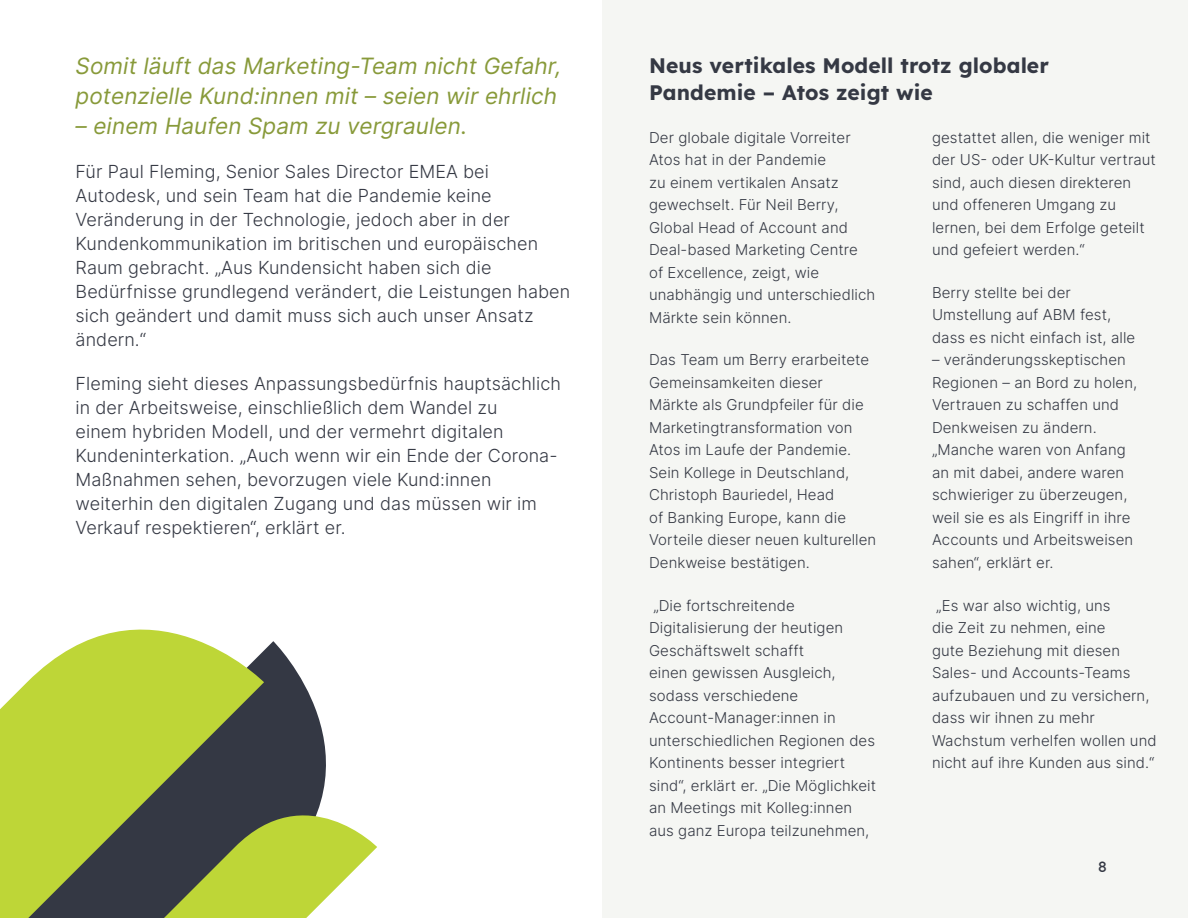
<style>
.page{position:relative;width:1188px;height:918px;background:#fff}
.page>*{position:absolute;margin:0;border:0;box-sizing:border-box;transform-origin:0 0}
.t1{font:22.5px/30px "Inter";letter-spacing:.005em;color:#889a3a}
.t2{font:21px/27px "Lexend Deca";letter-spacing:.005em;color:#353944}
.t3{font:18px/24px "Inter";letter-spacing:.005em;color:#353944}
.t4{font:15px/22.5px "Inter";letter-spacing:.005em;color:#353944}
.t5{font:15px "Lexend Deca";color:#353944}
</style>
<div class="page">
<div style="left:603px;top:0;width:585px;height:918px;background:#f5f6f3"></div>
<svg style="left:264px;top:641px;width:62px;height:135px;fill:#343844"></svg>
<svg style="left:0;top:629px;width:264px;height:289px;background:#b0c24d"></svg>
<svg style="left:113px;top:776px;width:264px;height:142px;background:#879259"></svg>
<h1 class="t1" style="left:76px;top:50px;width:487px">Somit läuft das Marketing-Team nicht Gefahr, potenzielle Kund:innen mit – seien wir ehrlich</h1>
<h1 class="t1" style="left:76px;top:110px;width:393px">– einem Haufen Spam zu vergraulen.</h1>
<p class="t3" style="left:76px;top:159px;width:496px">Für Paul Fleming, Senior Sales Director EMEA bei Autodesk, und sein Team hat die Pandemie keine Veränderung in der Technologie, jedoch aber in der Kundenkommunikation im britischen und europäischen Raum gebracht. „Aus Kundensicht haben sich die Bedürfnisse grundlegend verändert, die Leistungen haben sich geändert und damit muss sich auch unser Ansatz ändern.“</p>
<p class="t3" style="left:76px;top:371px;width:487px">Fleming sieht dieses Anpassungsbedürfnis hauptsächlich in der Arbeitsweise, einschließlich dem Wandel zu<br>einem hybriden Modell, und der vermehrt digitalen Kundeninterkation. „Auch wenn wir ein Ende der Corona-Maßnahmen sehen, bevorzugen viele Kund:innen weiterhin den digitalen Zugang und das müssen wir im Verkauf respektieren“, erklärt er.</p>
<h2 class="t2" style="left:649px;top:51px;width:401px">Neus vertikales Modell trotz globaler<br>Pandemie – Atos zeigt wie</h2>
<p class="t4" style="left:649px;top:126px;width:228px">Der globale digitale Vorreiter<br>Atos hat in der Pandemie<br>zu einem vertikalen Ansatz gewechselt. Für Neil Berry,<br>Global Head of Account and<br>Deal-based Marketing Centre of Excellence, zeigt, wie unabhängig und unterschiedlich<br>Märkte sein können.</p>
<p class="t4" style="left:649px;top:348px;width:229px">Das Team um Berry erarbeitete<br>Gemeinsamkeiten dieser<br>Märkte als Grundpfeiler für die<br>Marketingtransformation von<br>Atos im Laufe der Pandemie.<br>Sein Kollege in Deutschland,<br>Christoph Bauriedel, Head<br>of Banking Europe, kann die<br>Vorteile dieser neuen kulturellen<br>Denkweise bestätigen.</p>
<p class="t4" style="left:649px;top:594px;width:229px">„Die fortschreitende<br>Digitalisierung der heutigen<br>Geschäftswelt schafft<br>einen gewissen Ausgleich, sodass verschiedene<br>Account-Manager:innen in unterschiedlichen Regionen des<br>Kontinents besser integriert sind“, erklärt er. „Die Möglichkeit an Meetings mit Kolleg:innen aus ganz Europa teilzunehmen,</p>
<p class="t4" style="left:932px;top:126px;width:225px">gestattet allen, die weniger mit der US- oder UK-Kultur vertraut sind, auch diesen direkteren und offeneren Umgang zu lernen, bei dem Erfolge geteilt und gefeiert werden.“</p>
<p class="t4" style="left:932px;top:281px;width:205px">Berry stellte bei der<br>Umstellung auf ABM fest, dass es nicht einfach ist, alle</p>
<p class="t4" style="left:932px;top:348px;width:207px">– veränderungsskeptischen<br>Regionen – an Bord zu holen,<br>Vertrauen zu schaffen und<br>Denkweisen zu ändern. „Manche waren von Anfang an mit dabei, andere waren schwieriger zu überzeugen, weil sie es als Eingriff in ihre<br>Accounts und Arbeitsweisen sahen“, erklärt er.</p>
<p class="t4" style="left:932px;top:594px;width:226px">„Es war also wichtig, uns<br>die Zeit zu nehmen, eine<br>gute Beziehung mit diesen<br>Sales- und Accounts-Teams aufzubauen und zu versichern, dass wir ihnen zu mehr<br>Wachstum verhelfen wollen und nicht auf ihre Kunden aus sind.“</p>
<p class="t5" style="left:1098px;top:856px;width:10px">8</p>
</div>
